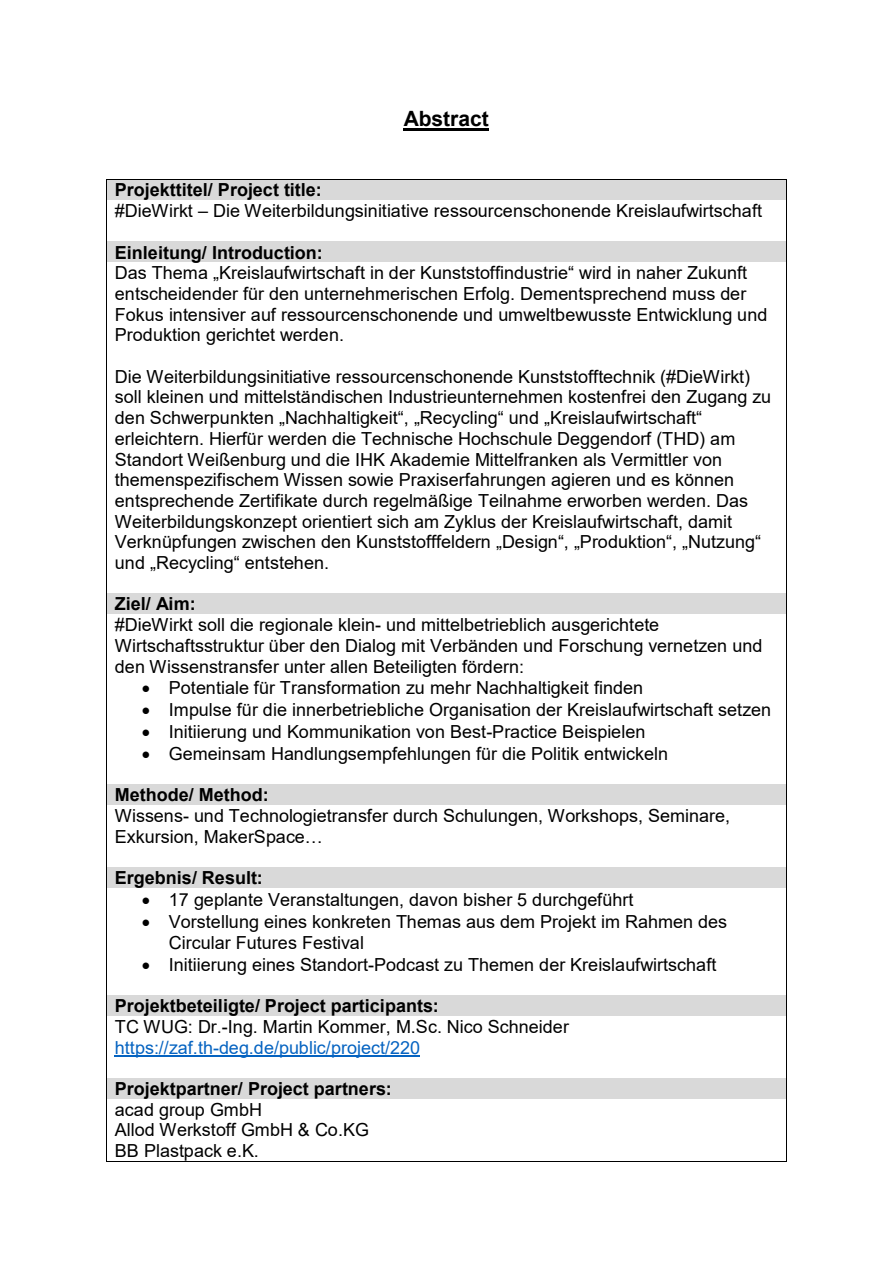
<style>
.page{position:relative;width:893px;height:1263px;background:#fff}
.page>*{position:absolute;margin:0;border:0;box-sizing:border-box;transform-origin:0 0}
.t1{font:700 21px "Arial";color:#000}
.t2{font:18px/20.7px "Arial";color:#000}
.t3{font:700 18px "Arial";color:#000}
.t4{font:18px "Arial";letter-spacing:.005em;color:#0563c1}
</style>
<div class="page">
<hr style="left:404px;top:128px;width:85px;height:2px;background:#000">
<div style="left:107px;top:179px;width:679px;height:21px;background:#d9d9d9"></div>
<hr style="left:107px;top:179px;width:679px;height:1px;background:#000">
<svg style="left:106px;top:179px;width:1px;height:21px"></svg>
<svg style="left:786px;top:179px;width:1px;height:21px"></svg>
<hr style="left:106px;top:200px;width:1px;height:42px;background:#000">
<hr style="left:786px;top:200px;width:1px;height:42px;background:#000">
<div style="left:107px;top:242px;width:679px;height:20px;background:#d9d9d9"></div>
<svg style="left:106px;top:242px;width:1px;height:20px"></svg>
<svg style="left:786px;top:242px;width:1px;height:20px"></svg>
<hr style="left:106px;top:262px;width:1px;height:331px;background:#000">
<hr style="left:786px;top:262px;width:1px;height:331px;background:#000">
<div style="left:107px;top:593px;width:679px;height:21px;background:#d9d9d9"></div>
<svg style="left:106px;top:593px;width:1px;height:21px"></svg>
<svg style="left:786px;top:593px;width:1px;height:21px"></svg>
<hr style="left:106px;top:614px;width:1px;height:170px;background:#000">
<hr style="left:786px;top:614px;width:1px;height:170px;background:#000">
<div style="left:107px;top:784px;width:679px;height:21px;background:#d9d9d9"></div>
<svg style="left:106px;top:784px;width:1px;height:21px"></svg>
<svg style="left:786px;top:784px;width:1px;height:21px"></svg>
<hr style="left:106px;top:805px;width:1px;height:62px;background:#000">
<hr style="left:786px;top:805px;width:1px;height:62px;background:#000">
<div style="left:107px;top:867px;width:679px;height:21px;background:#d9d9d9"></div>
<svg style="left:106px;top:867px;width:1px;height:21px"></svg>
<svg style="left:786px;top:867px;width:1px;height:21px"></svg>
<hr style="left:106px;top:888px;width:1px;height:107px;background:#000">
<hr style="left:786px;top:888px;width:1px;height:107px;background:#000">
<div style="left:107px;top:995px;width:679px;height:21px;background:#d9d9d9"></div>
<svg style="left:106px;top:995px;width:1px;height:21px"></svg>
<svg style="left:786px;top:995px;width:1px;height:21px"></svg>
<hr style="left:115px;top:1056px;width:305px;height:1px;background:#0563c1">
<hr style="left:106px;top:1016px;width:1px;height:62px;background:#000">
<hr style="left:786px;top:1016px;width:1px;height:62px;background:#000">
<div style="left:107px;top:1078px;width:679px;height:21px;background:#d9d9d9"></div>
<svg style="left:106px;top:1078px;width:1px;height:21px"></svg>
<svg style="left:786px;top:1078px;width:1px;height:21px"></svg>
<hr style="left:106px;top:1099px;width:1px;height:62px;background:#000">
<hr style="left:107px;top:1161px;width:679px;height:1px;background:#000">
<hr style="left:786px;top:1099px;width:1px;height:62px;background:#000">
<p class="t1" style="left:404px;top:104px;width:87px">Abstract</p>
<p class="t3" style="left:115px;top:177px;width:209px">Projekttitel/ Project title:</p>
<p class="t2" style="left:115px;top:200px;width:649px">#DieWirkt – Die Weiterbildungsinitiative ressourcenschonende Kreislaufwirtschaft</p>
<p class="t3" style="left:115px;top:239px;width:209px">Einleitung/ Introduction:</p>
<p class="t2" style="left:115px;top:262px;width:654px">Das Thema „Kreislaufwirtschaft in der Kunststoffindustrie“ wird in naher Zukunft entscheidender für den unternehmerischen Erfolg. Dementsprechend muss der Fokus intensiver auf ressourcenschonende und umweltbewusste Entwicklung und Produktion gerichtet werden.</p>
<p class="t2" style="left:115px;top:366px;width:658px">Die Weiterbildungsinitiative ressourcenschonende Kunststofftechnik (#DieWirkt) soll kleinen und mittelständischen Industrieunternehmen kostenfrei den Zugang zu den Schwerpunkten „Nachhaltigkeit“, „Recycling“ und „Kreislaufwirtschaft“ erleichtern. Hierfür werden die Technische Hochschule Deggendorf (THD) am Standort Weißenburg und die IHK Akademie Mittelfranken als Vermittler von themenspezifischem Wissen sowie Praxiserfahrungen agieren und es können entsprechende Zertifikate durch regelmäßige Teilnahme erworben werden. Das Weiterbildungskonzept orientiert sich am Zyklus der Kreislaufwirtschaft, damit Verknüpfungen zwischen den Kunststofffeldern „Design“, „Produktion“, „Nutzung“ und „Recycling“ entstehen.</p>
<p class="t3" style="left:115px;top:591px;width:82px">Ziel/ Aim:</p>
<p class="t2" style="left:115px;top:614px;width:649px">#DieWirkt soll die regionale klein- und mittelbetrieblich ausgerichtete<br>Wirtschaftsstruktur über den Dialog mit Verbänden und Forschung vernetzen und den Wissenstransfer unter allen Beteiligten fördern:</p>
<p class="t2" style="left:142px;top:677px;width:503px">• Potentiale für Transformation zu mehr Nachhaltigkeit finden</p>
<p class="t2" style="left:142px;top:699px;width:631px">• Impulse für die innerbetriebliche Organisation der Kreislaufwirtschaft setzen</p>
<p class="t2" style="left:142px;top:721px;width:505px">• Initiierung und Kommunikation von Best-Practice Beispielen</p>
<p class="t2" style="left:142px;top:743px;width:528px">• Gemeinsam Handlungsempfehlungen für die Politik entwickeln</p>
<p class="t3" style="left:115px;top:782px;width:155px">Methode/ Method:</p>
<p class="t2" style="left:115px;top:805px;width:617px">Wissens- und Technologietransfer durch Schulungen, Workshops, Seminare,<br>Exkursion, MakerSpace…</p>
<p class="t3" style="left:115px;top:865px;width:150px">Ergebnis/ Result:</p>
<p class="t2" style="left:142px;top:889px;width:493px">• 17 geplante Veranstaltungen, davon bisher 5 durchgeführt</p>
<p class="t2" style="left:169px;top:911px;width:560px;text-indent:-27px">• Vorstellung eines konkreten Themas aus dem Projekt im Rahmen des<br>Circular Futures Festival</p>
<p class="t2" style="left:142px;top:954px;width:576px">• Initiierung eines Standort-Podcast zu Themen der Kreislaufwirtschaft</p>
<p class="t3" style="left:115px;top:993px;width:326px">Projektbeteiligte/ Project participants:</p>
<p class="t2" style="left:115px;top:1016px;width:456px">TC WUG: Dr.-Ing. Martin Kommer, M.Sc. Nico Schneider</p>
<p class="t4" style="left:115px;top:1035px;width:307px">https://zaf.th-deg.de/public/project/220</p>
<p class="t3" style="left:115px;top:1076px;width:279px">Projektpartner/ Project partners:</p>
<p class="t2" style="left:115px;top:1099px;width:149px">acad group GmbH</p>
<p class="t2" style="left:115px;top:1120px;width:256px">Allod Werkstoff GmbH &amp; Co.KG</p>
<p class="t2" style="left:115px;top:1140px;width:146px">BB Plastpack e.K.</p>
</div>
